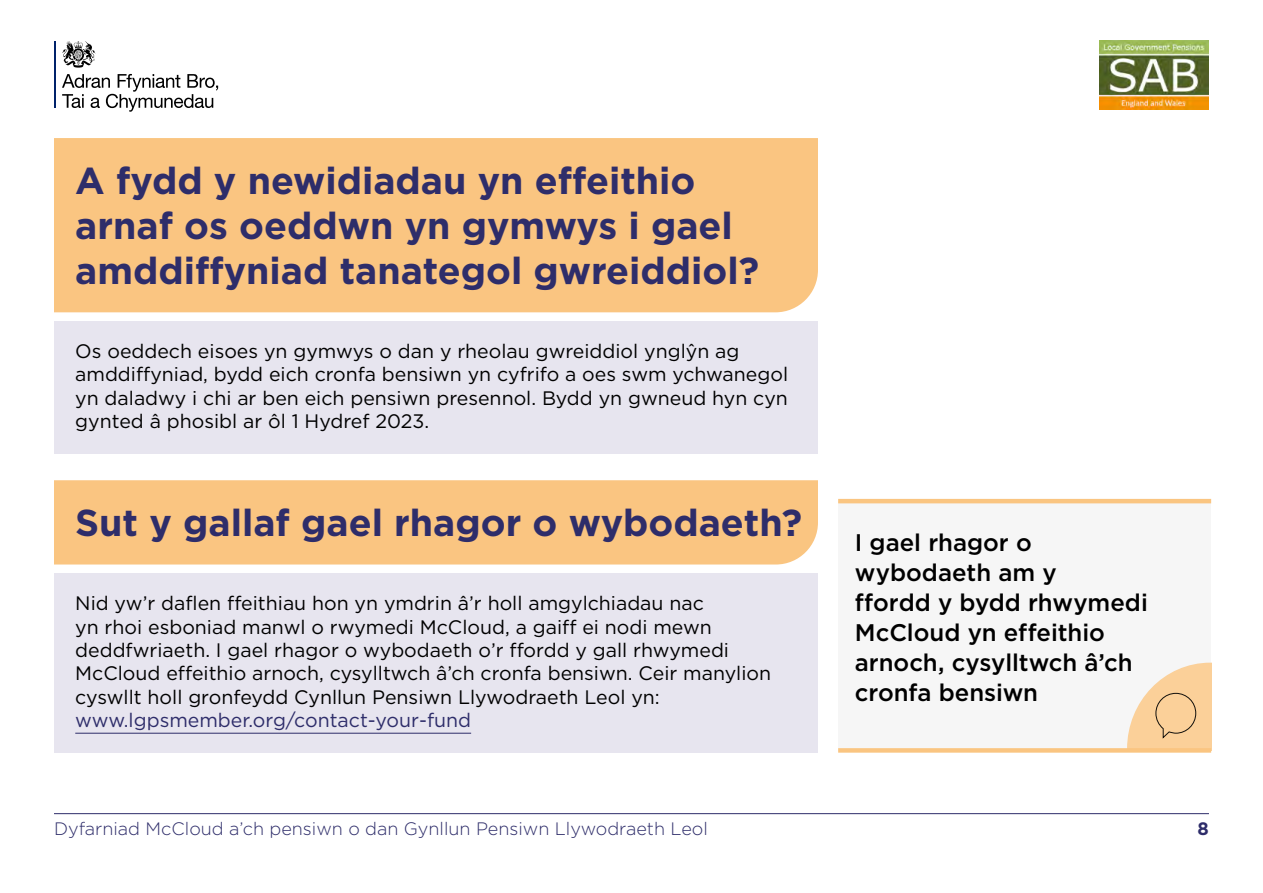
<style>
.page{position:relative;width:1263px;height:893px;background:#fff}
.page>*{position:absolute;margin:0;border:0;box-sizing:border-box;transform-origin:0 0}
.t1{font:700 37.5px/45px "Gotham";color:#2e2d6a}
.Pull_out_box{font:500 24px/30px "Gotham";color:#000}
.Body_tint_10{font:19.5px/23.4px "Gotham";color:#000}
.t2{font:300 18px "Gotham";color:#2e2d6a}
.t3{font:700 18px "Gotham";color:#2e2d6a}
.s1{color:#2e2d6a}
</style>
<div class="page">
<div style="left:838px;top:501px;width:373px;height:249px;background:#f6f6f6"></div>
<hr style="left:838px;top:499px;width:373px;height:4px;background:#fac581">
<div style="left:838px;top:748px;width:373px;height:5px;background:#fac581"></div>
<svg style="left:1127px;top:663px;width:84px;height:85px"></svg>
<img style="left:1099px;top:41px;width:110px;height:69px">
<hr style="left:54px;top:813px;width:1155px;height:1px;background:#2e2d6a">
<hr style="left:54px;top:41px;width:2px;height:67px;background:#00226a">
<svg style="left:62px;top:74px;width:156px;height:38px"></svg>
<svg style="left:62px;top:41px;width:34px;height:27px"></svg>
<div style="left:54px;top:138px;width:764px;height:174px;background:#fac581"></div>
<div style="left:54px;top:321px;width:764px;height:132px;background:#e7e5ef"></div>
<div style="left:54px;top:480px;width:764px;height:84px;background:#fac581"></div>
<div style="left:54px;top:573px;width:764px;height:179px;background:#e7e5ef"></div>
<hr style="left:75px;top:733px;width:396px;height:1px;background:#2e2d6a">
<h2 class="t1" style="left:75px;top:158px;width:685px">A fydd y newidiadau yn effeithio arnaf os oeddwn yn gymwys i gael amddiffyniad tanategol gwreiddiol?</h2>
<p class="Body_tint_10" style="left:75px;top:339px;width:714px">Os oeddech eisoes yn gymwys o dan y rheolau gwreiddiol ynglŷn ag amddiffyniad, bydd eich cronfa bensiwn yn cyfrifo a oes swm ychwanegol yn daladwy i chi ar ben eich pensiwn presennol. Bydd yn gwneud hyn cyn gynted â phosibl ar ôl 1 Hydref 2023.</p>
<h2 class="t1" style="left:75px;top:500px;width:728px">Sut y gallaf gael rhagor o wybodaeth?</h2>
<p class="Body_tint_10" style="left:75px;top:591px;width:697px">Nid yw’r daflen ffeithiau hon yn ymdrin â’r holl amgylchiadau nac<br>yn rhoi esboniad manwl o rwymedi McCloud, a gaiff ei nodi mewn deddfwriaeth. I gael rhagor o wybodaeth o’r ffordd y gall rhwymedi McCloud effeithio arnoch, cysylltwch â’ch cronfa bensiwn. Ceir manylion cyswllt holl gronfeydd Cynllun Pensiwn Llywodraeth Leol yn: <span class="s1">www.lgpsmember.org/contact-your-fund</span></p>
<p class="Pull_out_box" style="left:855px;top:527px;width:295px">I gael rhagor o wybodaeth am y<br>ffordd y bydd rhwymedi<br>McCloud yn effeithio arnoch, cysylltwch â’ch cronfa bensiwn</p>
<p class="t2" style="left:54px;top:817px;width:655px">Dyfarniad McCloud a’ch pensiwn o dan Gynllun Pensiwn Llywodraeth Leol</p>
<p class="t3" style="left:1197px;top:817px;width:13px">8</p>
</div>
